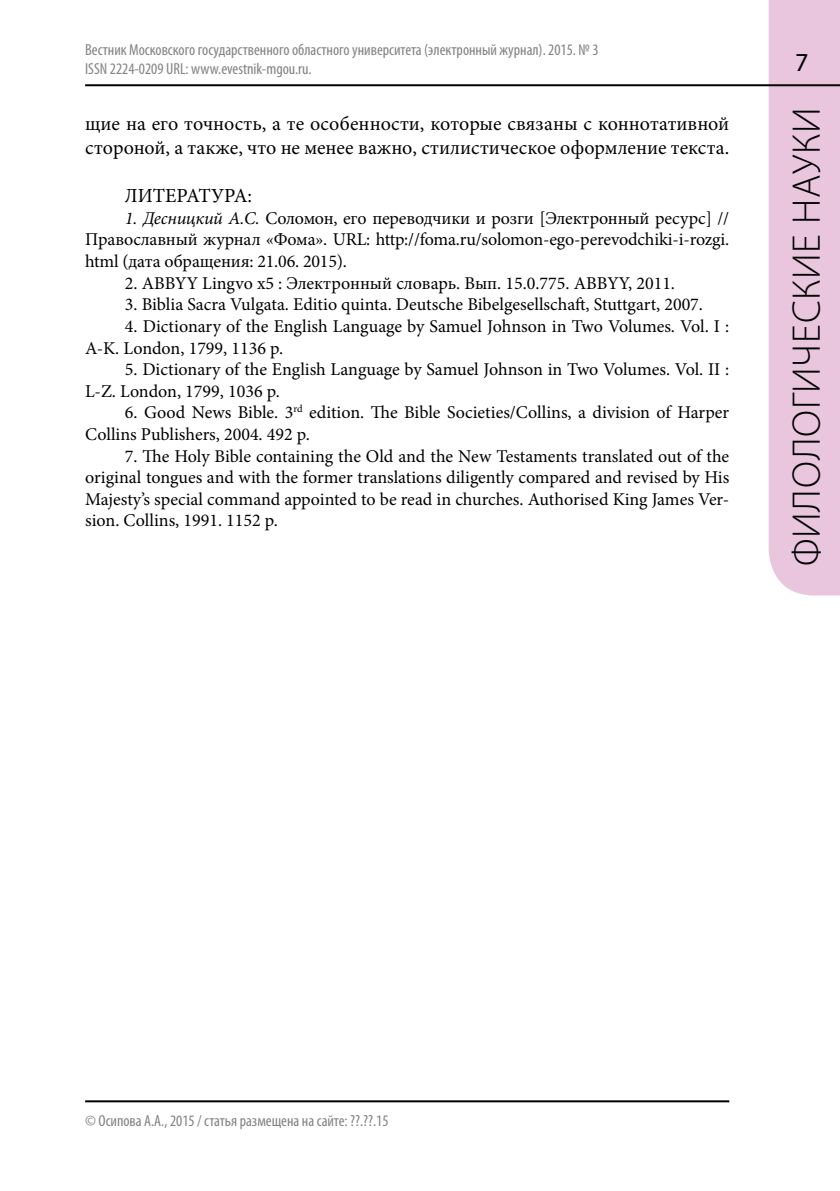
<style>
.page{position:relative;width:840px;height:1191px;background:#fff}
.page>*{position:absolute;margin:0;border:0;box-sizing:border-box;transform-origin:0 0}
.t1{font:300 40px "Myriad Pro";letter-spacing:.02em;color:#000}
.t2{font:26px "Myriad Pro";color:#000}
.t3{font:20px/24px "Minion Pro";color:#000}
.t4{font:18px/21.6px "Minion Pro";color:#000}
.t5{font:condensed 16px/19.2px "Myriad Pro";color:#808285}
.s1{font-style:italic}
</style>
<div class="page">
<div style="left:768px;top:0;width:71px;height:595px;background:#e9c5de"></div>
<hr style="left:85px;top:84px;width:754px;height:2px;background:#000">
<hr style="left:85px;top:1100px;width:644px;height:2px;background:#000">
<p class="t5" style="left:85px;top:39px;width:514px">Вестник Московского государственного областного университета (электронный журнал). 2015. № 3<br>ISSN 2224-0209 URL: www.evestnik-mgou.ru.</p>
<p class="t3" style="left:85px;top:112px;width:645px">щие на его точность, а те особенности, которые связаны с коннотативной стороной, а также, что не менее важно, стилистическое оформление текста.</p>
<p class="t3" style="left:125px;top:184px;width:129px">ЛИТЕРАТУРА:</p>
<p class="t4" style="left:85px;top:207px;width:645px;text-align:justify;text-indent:40px"><span class="s1">1. Десницкий А.С.</span> Соломон, его переводчики и розги [Электронный ресурс] // Православный журнал «Фома». URL: http://foma.ru/solomon-ego-perevodchiki-i-rozgi. html (дата обращения: 21.06. 2015).</p>
<p class="t4" style="left:125px;top:272px;width:551px">2. ABBYY Lingvo x5 : Электронный словарь. Вып. 15.0.775. ABBYY, 2011.</p>
<p class="t4" style="left:125px;top:294px;width:579px">3. Biblia Sacra Vulgata. Editio quinta. Deutsche Bibelgesellschaft, Stuttgart, 2007.</p>
<p class="t4" style="left:85px;top:315px;width:645px;text-indent:40px">4. Dictionary of the English Language by Samuel Johnson in Two Volumes. Vol. I :<br>A-K. London, 1799, 1136 p.</p>
<p class="t4" style="left:85px;top:359px;width:645px;text-indent:40px">5. Dictionary of the English Language by Samuel Johnson in Two Volumes. Vol. II :<br>L-Z. London, 1799, 1036 p.</p>
<p class="t4" style="left:85px;top:402px;width:645px;text-indent:40px">6. Good News Bible. 3<sup>rd</sup> edition. The Bible Societies/Collins, a division of Harper<br>Collins Publishers, 2004. 492 p.</p>
<p class="t4" style="left:85px;top:445px;width:645px;text-align:justify;text-indent:40px">7. The Holy Bible containing the Old and the New Testaments translated out of the original tongues and with the former translations diligently compared and revised by His Majesty’s special command appointed to be read in churches. Authorised King James Ver&shy;sion. Collins, 1991. 1152 p.</p>
<h2 class="t2" style="left:794px;top:47px;width:15px">7</h2>
<h1 class="t1" style="left:782px;top:566px;width:461px;rotate:-90deg">филологические науки</h1>
<p class="t5" style="left:85px;top:1111px;width:305px">© Осипова А.А., 2015 / статья размещена на сайте: ??.??.15</p>
</div>
